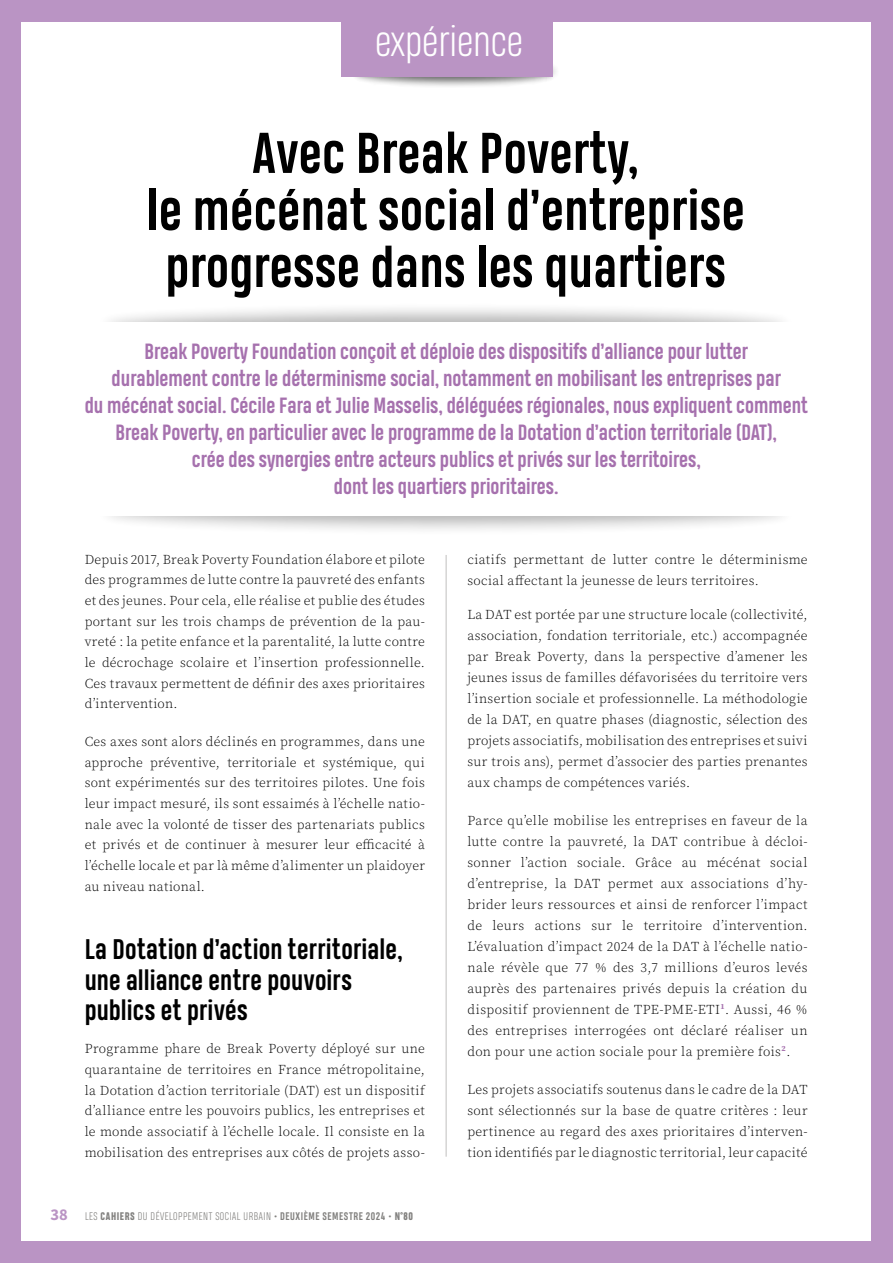
<style>
.page{position:relative;width:893px;height:1263px;background:#fff}
.page>*{position:absolute;margin:0;border:0;box-sizing:border-box;transform-origin:0 0}
.t1{font:700 54px/57px "Heading Pro";letter-spacing:.01em;color:#000;text-align:center}
.t2{font:300 40.5px "Heading Pro";color:#fff}
.t3{font:700 27px/30.5px "Heading Pro";letter-spacing:.005em;color:#000}
.t4{font:700 21px/27px "Heading Pro";color:#a671ae;text-align:center}
.t5{font:13.5px/21px "Source Serif Variable";letter-spacing:.02em;color:#000;text-align:justify}
.t6{font:300 10.5px "Heading Pro";letter-spacing:.05em;color:#82817f}
.s1{font-family:"Source Sans Variable";font-weight:400;font-size:16.5px;color:#ba94c4}
.s2{font-weight:800}
.s3{font-weight:700}
</style>
<div class="page">
<div style="left:348px;top:54px;width:211px;height:34px;background:#000;opacity:.75"></div>
<div style="left:0;top:1242px;width:893px;height:21px;background:#ba94c4"></div>
<div style="left:0;top:0;width:893px;height:21px;background:#ba94c4"></div>
<div style="left:0;top:0;width:21px;height:1263px;background:#ba94c4"></div>
<div style="left:872px;top:0;width:21px;height:1263px;background:#ba94c4"></div>
<div style="left:341px;top:0;width:212px;height:77px;background:#ba94c4"></div>
<div style="left:94px;top:301px;width:704px;height:55px;background:#000;opacity:.75"></div>
<div style="left:94px;top:482px;width:704px;height:55px;background:#000;opacity:.75"></div>
<hr style="left:446px;top:555px;width:1px;height:602px;background:#c0bfbe">
<div style="left:85px;top:322px;width:723px;height:194px;background:#fff"></div>
<h2 class="t2" style="left:375px;top:18px;width:149px">expérience</h2>
<h1 class="t1" style="left:147px;top:127px;width:600px">Avec Break Poverty,<br>le mécénat social d’entreprise progresse dans les quartiers</h1>
<p class="t4" style="left:85px;top:339px;width:725px">Break Poverty Foundation conçoit et déploie des dispositifs d’alliance pour lutter<br>durablement contre le déterminisme social, notamment en mobilisant les entreprises par<br>du mécénat social. Cécile Fara et Julie Masselis, déléguées régionales, nous expliquent comment Break Poverty, en particulier avec le programme de la Dotation d’action territoriale (DAT),<br>crée des synergies entre acteurs publics et privés sur les territoires,<br>dont les quartiers prioritaires.</p>
<p class="t5" style="left:85px;top:549px;width:342px">Depuis 2017, Break Poverty Foundation élabore et pilote des programmes de lutte contre la pauvreté des enfants et des jeunes. Pour cela, elle réalise et publie des études portant sur les trois champs de prévention de la pau&shy;vreté : la petite enfance et la parentalité, la lutte contre le décrochage scolaire et l’insertion professionnelle.<br>Ces travaux permettent de définir des axes prioritaires d’intervention.</p>
<p class="t5" style="left:85px;top:731px;width:342px">Ces axes sont alors déclinés en programmes, dans une approche préventive, territoriale et systémique, qui sont expérimentés sur des territoires pilotes. Une fois leur impact mesuré, ils sont essaimés à l’échelle natio&shy;nale avec la volonté de tisser des partenariats publics et privés et de continuer à mesurer leur efficacité à l’échelle locale et par là même d’alimenter un plaidoyer au niveau national.</p>
<h3 class="t3" style="left:85px;top:935px;width:319px">La Dotation d’action territoriale, une alliance entre pouvoirs publics et privés</h3>
<p class="t5" style="left:85px;top:1038px;width:342px">Programme phare de Break Poverty déployé sur une quarantaine de territoires en France métropolitaine, la Dotation d’action territoriale (DAT) est un dispositif d’alliance entre les pouvoirs publics, les entreprises et le monde associatif à l’échelle locale. Il consiste en la mobilisation des entreprises aux côtés de projets asso-</p>
<p class="t6" style="left:51px;top:1211px;width:364px"><span class="s1">38</span> LES <span class="s2">CAHIERS</span> DU DÉVELOPPEMENT SOCIAL URBAIN • <span class="s3">DEUXIÈME SEMESTRE 2024</span> • <span class="s2">N°80</span></p>
<p class="t5" style="left:467px;top:549px;width:342px">ciatifs permettant de lutter contre le déterminisme social affectant la jeunesse de leurs territoires.</p>
<p class="t5" style="left:467px;top:604px;width:342px">La DAT est portée par une structure locale (collectivité, association, fondation territoriale, etc.) accompagnée par Break Poverty, dans la perspective d’amener les jeunes issus de familles défavorisées du territoire vers l’insertion sociale et professionnelle. La méthodologie de la DAT, en quatre phases (diagnostic, sélection des projets associatifs, mobilisation des entreprises et suivi sur trois ans), permet d’associer des parties prenantes aux champs de compétences variés.</p>
<p class="t5" style="left:467px;top:810px;width:342px">Parce qu’elle mobilise les entreprises en faveur de la lutte contre la pauvreté, la DAT contribue à décloi&shy;sonner l’action sociale. Grâce au mécénat social d’entreprise, la DAT permet aux associations d’hy&shy;brider leurs ressources et ainsi de renforcer l’impact de leurs actions sur le territoire d’intervention.<br>L’évaluation d’impact 2024 de la DAT à l’échelle natio&shy;nale révèle que 77 % des 3,7 millions d’euros levés auprès des partenaires privés depuis la création du dispositif proviennent de TPE-PME-ETI<sup>1</sup>. Aussi, 46 % des entreprises interrogées ont déclaré réaliser un don pour une action sociale pour la première fois<sup>2</sup>.</p>
<p class="t5" style="left:467px;top:1079px;width:342px">Les projets associatifs soutenus dans le cadre de la DAT sont sélectionnés sur la base de quatre critères : leur pertinence au regard des axes prioritaires d’interven&shy;tion identifiés par le diagnostic territorial, leur capacité</p>
</div>
